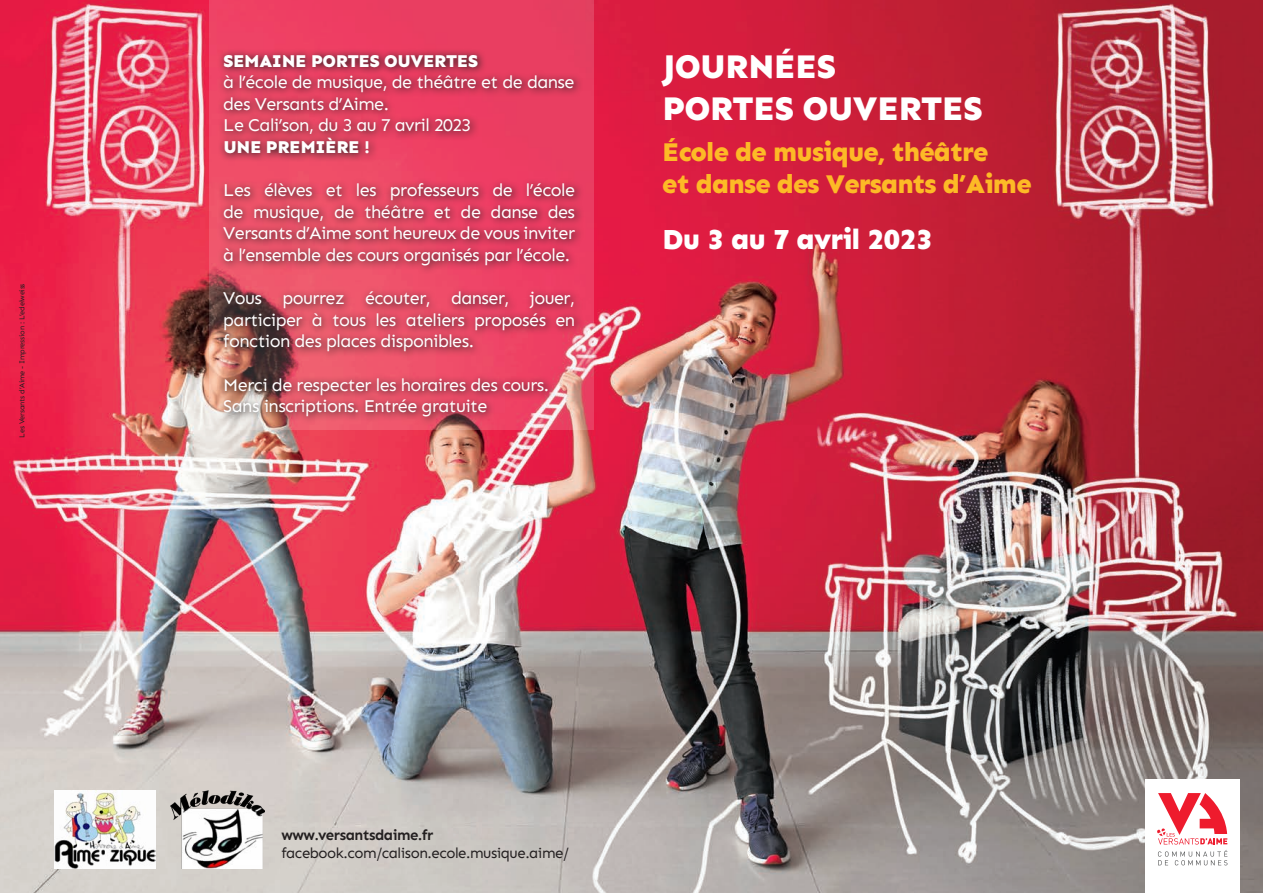
<style>
.page{position:relative;width:1263px;height:893px;background:#fff}
.page>*{position:absolute;margin:0;border:0;box-sizing:border-box;transform-origin:0 0}
.t1{font:800 34.5px "Sen";letter-spacing:-.02em;color:#fff}
.t2{font:800 28.95px "Sen";letter-spacing:-.03em;color:#fff}
.t3{font:800 27px "Sen";letter-spacing:-.03em;color:#fdba26}
.t4{font:18px/21.6px "Sen";letter-spacing:-.03em;color:#fff;text-align:justify}
.t5{font:800 18px "Sen";letter-spacing:-.02em;color:#fff}
.t6{font:15px "Sen";letter-spacing:-.03em;color:#231f20}
.t7{font:700 15px "Sen";letter-spacing:-.03em;color:#231f20}
.t8{font:7.5px "Sen";letter-spacing:-.03em;color:#231f20}
</style>
<div class="page">
<img style="left:0;top:0;width:1263px;height:893px">
<div style="left:1145px;top:779px;width:94px;height:114px;background:#fff"></div>
<svg style="left:1157px;top:793px;width:70px;height:51px"></svg>
<svg style="left:1158px;top:850px;width:69px;height:15px"></svg>
<svg style="left:209px;top:0;width:385px;height:429px;background:#e84867"></svg>
<img style="left:54px;top:790px;width:102px;height:78px">
<img style="left:170px;top:790px;width:95px;height:78px">
<svg style="left:218px;top:48px;width:366px;height:378px;background:#d1475f"></svg>
<p class="t8" style="left:18px;top:438px;width:156px;rotate:-90deg">Les Versants d’Aime - Impression : L’edelweiss</p>
<p class="t5" style="left:223px;top:50px;width:256px">SEMAINE PORTES OUVERTES</p>
<p class="t4" style="left:223px;top:71px;width:353px">à l’école de musique, de théâtre et de danse</p>
<p class="t4" style="left:223px;top:93px;width:167px">des Versants d’Aime.</p>
<p class="t4" style="left:223px;top:115px;width:249px">Le Cali’son, du 3 au 7 avril 2023</p>
<p class="t5" style="left:223px;top:137px;width:148px">UNE PREMIÈRE !</p>
<p class="t4" style="left:223px;top:179px;width:353px">Les élèves et les professeurs de l’école de musique, de théâtre et de danse des Versants d’Aime sont heureux de vous inviter à l’ensemble des cours organisés par l’école.</p>
<p class="t4" style="left:223px;top:287px;width:353px">Vous pourrez écouter, danser, jouer, participer à tous les ateliers proposés en fonction des places disponibles.</p>
<p class="t4" style="left:223px;top:374px;width:327px">Merci de respecter les horaires des cours.</p>
<p class="t4" style="left:223px;top:395px;width:266px">Sans inscriptions. Entrée gratuite</p>
<p class="t1" style="left:662px;top:47px;width:175px">JOURNÉES</p>
<p class="t1" style="left:662px;top:89px;width:322px">PORTES OUVERTES</p>
<p class="t3" style="left:662px;top:136px;width:328px">École de musique, théâtre</p>
<p class="t3" style="left:662px;top:169px;width:371px">et danse des Versants d’Aime</p>
<p class="t2" style="left:662px;top:223px;width:272px">Du 3 au 7 avril 2023</p>
<p class="t7" style="left:281px;top:826px;width:154px">www.versantsdaime.fr</p>
<p class="t6" style="left:281px;top:844px;width:289px">facebook.com/calison.ecole.musique.aime/</p>
</div>
